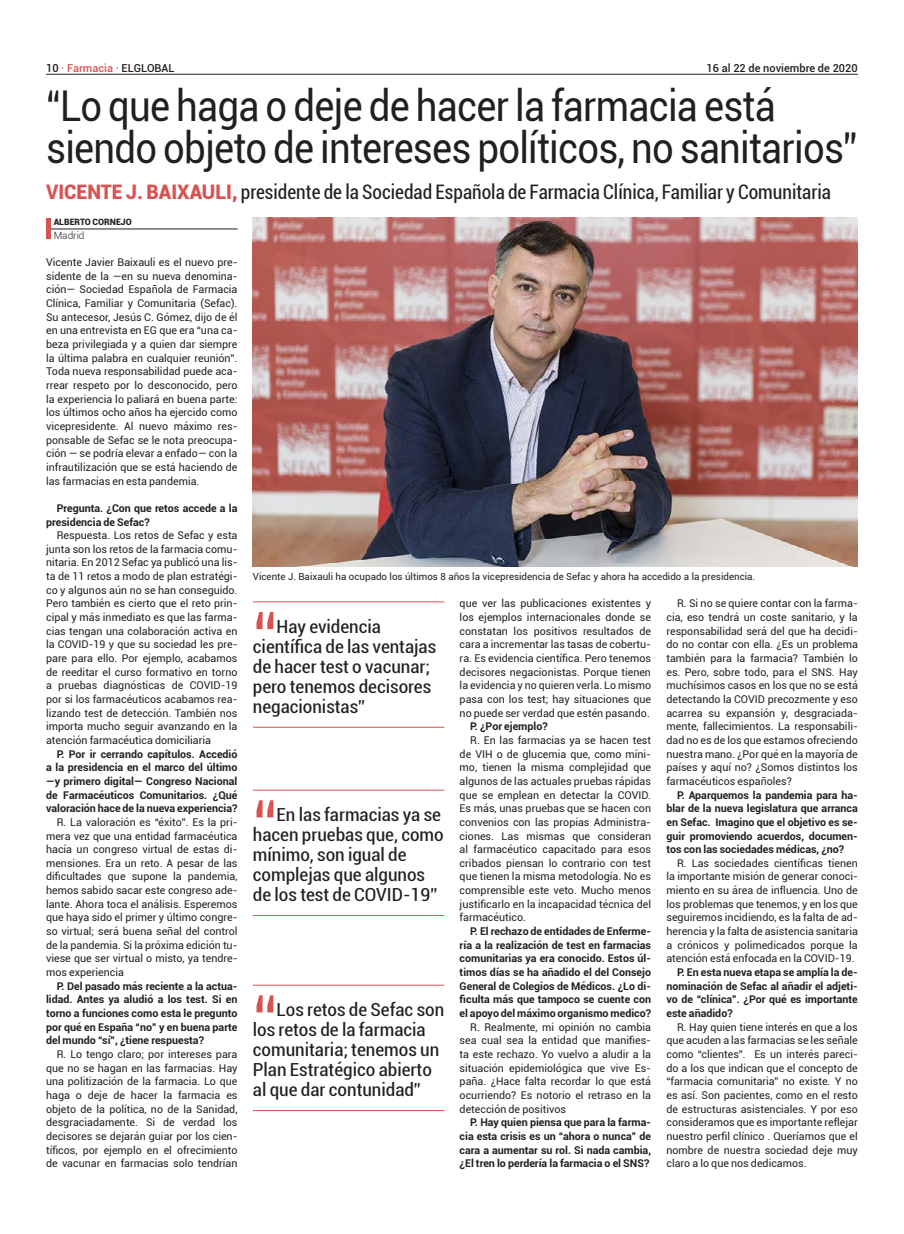
<style>
.page{position:relative;width:904px;height:1234px;background:#fff}
.page>*{position:absolute;margin:0;border:0;box-sizing:border-box;transform-origin:0 0}
.t1{font:condensed 67.5px "Roboto";color:#d85250}
.t2{font:42.5px/42.5px "Roboto";letter-spacing:-.02em;color:#231f20;scale:.9 1}
.t3{font:condensed 20px "Roboto";color:#231f20}
.t4{font:condensed 18px/20px "Roboto";color:#231f20;scale:1.08 1}
.t5{font:500 11px "Roboto";color:#231f20}
.t6{font:10.62px/13.6px "Roboto";color:#231f20;text-align:justify}
.t7{font:700 10.62px/13.6px "Roboto";color:#231f20;text-align:justify}
.t8{font:300 10px "Roboto";color:#231f20}
.t9{font:9.75px "Roboto";color:#231f20}
.t10{font:900 8.75px "Roboto";color:#231f20}
.s1{color:#d85250}
.s2{font-weight:900;font-stretch:normal;color:#d85250}
</style>
<div class="page">
<hr style="left:46px;top:74px;width:811px;height:1px;background:#231f20">
<img style="left:253px;top:217px;width:604px;height:349px">
<hr style="left:50px;top:229px;width:187px;height:1px;background:#231f20">
<hr style="left:46px;top:218px;width:4px;height:21px;background:#d85250">
<hr style="left:253px;top:789px;width:191px;height:1px;background:#d85250">
<hr style="left:253px;top:914px;width:191px;height:1px;background:#d85250">
<hr style="left:253px;top:984px;width:191px;height:1px;background:#d85250">
<hr style="left:253px;top:1109px;width:191px;height:1px;background:#d85250">
<hr style="left:253px;top:601px;width:191px;height:1px;background:#d85250">
<hr style="left:253px;top:726px;width:191px;height:1px;background:#d85250">
<p class="t5" style="left:46px;top:60px;width:130px">10 <span class="s1">· Farmacia ·</span> ELGLOBAL</p>
<p class="t5" style="left:706px;top:60px;width:153px">16 al 22 de noviembre de 2020</p>
<h2 class="t2" style="left:46px;top:83px;width:903px">“Lo que haga o deje de hacer la farmacia está siendo objeto de intereses políticos, no sanitarios”</h2>
<h3 class="t3" style="left:46px;top:178px;width:786px"><span class="s2">VICENTE J. BAIXAULI,</span> presidente de la Sociedad Española de Farmacia Clínica, Familiar y Comunitaria</h3>
<p class="t10" style="left:54px;top:216px;width:80px">ALBERTO CORNEJO</p>
<p class="t8" style="left:54px;top:228px;width:32px">Madrid</p>
<p class="t6" style="left:46px;top:255px;width:193px">Vicente Javier Baixauli es el nuevo pre&shy;sidente de la —en su nueva denomina&shy;ción— Sociedad Española de Farmacia Clínica, Familiar y Comunitaria (Sefac).<br>Su antecesor, Jesús C. Gómez, dijo de él en una entrevista en EG que era “una ca&shy;beza privilegiada y a quien dar siempre la última palabra en cualquier reunión”.<br>Toda nueva responsabilidad puede aca&shy;rrear respeto por lo desconocido, pero la experiencia lo paliará en buena parte: los últimos ocho años ha ejercido como vicepresidente. Al nuevo máximo res&shy;ponsable de Sefac se le nota preocupa&shy;ción — se podría elevar a enfado— con la infrautilización que se está haciendo de las farmacias en esta pandemia.</p>
<p class="t7" style="left:46px;top:500px;width:193px;text-indent:11px">Pregunta. ¿Con que retos accede a la presidencia de Sefac?</p>
<p class="t6" style="left:46px;top:528px;width:193px;text-indent:11px">Respuesta. Los retos de Sefac y esta junta son los retos de la farmacia comu&shy;nitaria. En 2012 Sefac ya publicó una lis&shy;ta de 11 retos a modo de plan estratégi&shy;co y algunos aún no se han conseguido.<br>Pero también es cierto que el reto prin&shy;cipal y más inmediato es que las farma&shy;cias tengan una colaboración activa en la COVID-19 y que su sociedad les pre&shy;pare para ello. Por ejemplo, acabamos de reeditar el curso formativo en torno a pruebas diagnósticas de COVID-19 por si los farmacéuticos acabamos rea&shy;lizando test de detección. También nos importa mucho seguir avanzando en la atención farmacéutica domiciliaria</p>
<p class="t7" style="left:46px;top:746px;width:193px;text-indent:11px">P. Por ir cerrando capítulos. Accedió a la presidencia en el marco del último —y primero digital— Congreso Nacional de Farmacéuticos Comunitarios. ¿Qué valoración hace de la nueva experiencia?</p>
<p class="t6" style="left:46px;top:814px;width:193px;text-indent:11px">R. La valoración es “éxito”. Es la pri&shy;mera vez que una entidad farmacéutica hacía un congreso virtual de estas di&shy;mensiones. Era un reto. A pesar de las dificultades que supone la pandemia, hemos sabido sacar este congreso ade&shy;lante. Ahora toca el análisis. Esperemos que haya sido el primer y último congre&shy;so virtual; será buena señal del control de la pandemia. Si la próxima edición tu&shy;viese que ser virtual o misto, ya tendre&shy;mos experiencia</p>
<p class="t7" style="left:46px;top:978px;width:193px;text-indent:11px">P. Del pasado más reciente a la actua&shy;lidad. Antes ya aludió a los test. Si en torno a funciones como esta le pregunto por qué en España “no” y en buena parte del mundo “sí”, ¿tiene respuesta?</p>
<p class="t6" style="left:46px;top:1046px;width:193px;text-indent:11px">R. Lo tengo claro; por intereses para que no se hagan en las farmacias. Hay una politización de la farmacia. Lo que haga o deje de hacer la farmacia es objeto de la política, no de la Sanidad, desgraciadamente. Si de verdad los decisores se dejarán guiar por los cien&shy;tíficos, por ejemplo en el ofrecimiento de vacunar en farmacias solo tendrían</p>
<p class="t9" style="left:253px;top:569px;width:504px">Vicente J. Baixauli ha ocupado los últimos 8 años la vicepresidencia de Sefac y ahora ha accedido a la presidencia.</p>
<h1 class="t1" style="left:253px;top:589px;width:25px">“</h1>
<h3 class="t4" style="left:253px;top:615px;width:171px;text-indent:24px">Hay evidencia científica de las ventajas de hacer test o vacunar; pero tenemos decisores negacionistas”</h3>
<h1 class="t1" style="left:253px;top:777px;width:25px">“</h1>
<h3 class="t4" style="left:253px;top:803px;width:178px;text-indent:24px">En las farmacias ya se hacen pruebas que, como mínimo, son igual de complejas que algunos de los test de COVID-19”</h3>
<h1 class="t1" style="left:253px;top:972px;width:25px">“</h1>
<h3 class="t4" style="left:253px;top:998px;width:179px;text-indent:24px">Los retos de Sefac son los retos de la farmacia comunitaria; tenemos un<br>Plan Estratégico abierto al que dar contunidad”</h3>
<p class="t6" style="left:459px;top:596px;width:193px">que ver las publicaciones existentes y los ejemplos internacionales donde se constatan los positivos resultados de cara a incrementar las tasas de cobertu&shy;ra. Es evidencia científica. Pero tenemos decisores negacionistas. Porque tienen la evidencia y no quieren verla. Lo mismo pasa con los test; hay situaciones que no puede ser verdad que estén pasando.</p>
<p class="t7" style="left:470px;top:719px;width:79px">P. ¿Por ejemplo?</p>
<p class="t6" style="left:459px;top:732px;width:193px;text-indent:11px">R. En las farmacias ya se hacen test de VIH o de glucemia que, como míni&shy;mo, tienen la misma complejidad que algunos de las actuales pruebas rápidas que se emplean en detectar la COVID.<br>Es más, unas pruebas que se hacen con convenios con las propias Administra&shy;ciones. Las mismas que consideran al farmacéutico capacitado para esos cribados piensan lo contrario con test que tienen la misma metodología. No es comprensible este veto. Mucho menos justificarlo en la incapacidad técnica del farmacéutico.</p>
<p class="t7" style="left:459px;top:923px;width:193px;text-indent:11px">P. El rechazo de entidades de Enferme&shy;ría a la realización de test en farmacias comunitarias ya era conocido. Estos úl&shy;timos días se ha añadido el del Consejo General de Colegios de Médicos. ¿Lo di&shy;ficulta más que tampoco se cuente con el apoyo del máximo organismo medico?</p>
<p class="t6" style="left:459px;top:1019px;width:193px;text-indent:11px">R. Realmente, mi opinión no cambia sea cual sea la entidad que manifies&shy;ta este rechazo. Yo vuelvo a aludir a la situación epidemiológica que vive Es&shy;paña. ¿Hace falta recordar lo que está ocurriendo? Es notorio el retraso en la detección de positivos</p>
<p class="t7" style="left:459px;top:1114px;width:193px;text-indent:11px">P. Hay quien piensa que para la farma&shy;cia esta crisis es un “ahora o nunca” de cara a aumentar su rol. Si nada cambia, ¿El tren lo perdería la farmacia o el SNS?</p>
<p class="t6" style="left:666px;top:596px;width:193px;text-indent:11px">R. Si no se quiere contar con la farma&shy;cia, eso tendrá un coste sanitario, y la responsabilidad será del que ha decidi&shy;do no contar con ella. ¿Es un problema también para la farmacia? También lo es. Pero, sobre todo, para el SNS. Hay muchísimos casos en los que no se está detectando la COVID precozmente y eso acarrea su expansión y, desgraciada&shy;mente, fallecimientos. La responsabili&shy;dad no es de los que estamos ofreciendo nuestra mano. ¿Por qué en la mayoría de países y aquí no? ¿Somos distintos los farmacéuticos españoles?</p>
<p class="t7" style="left:666px;top:787px;width:193px;text-indent:11px">P. Aparquemos la pandemia para ha&shy;blar de la nueva legislatura que arranca en Sefac. Imagino que el objetivo es se&shy;guir promoviendo acuerdos, documen&shy;tos con las sociedades médicas, ¿no?</p>
<p class="t6" style="left:666px;top:855px;width:193px;text-indent:11px">R. Las sociedades científicas tienen la importante misión de generar conoci&shy;miento en su área de influencia. Uno de los problemas que tenemos, y en los que seguiremos incidiendo, es la falta de ad&shy;herencia y la falta de asistencia sanitaria a crónicos y polimedicados porque la atención está enfocada en la COVID-19.</p>
<p class="t7" style="left:666px;top:964px;width:193px;text-indent:11px">P. En esta nueva etapa se amplía la de&shy;nominación de Sefac al añadir el adjeti&shy;vo de “clínica”. ¿Por qué es importante este añadido?</p>
<p class="t6" style="left:666px;top:1019px;width:193px;text-indent:11px">R. Hay quien tiene interés en que a los que acuden a las farmacias se les señale como “clientes”. Es un interés pareci&shy;do a los que indican que el concepto de “farmacia comunitaria” no existe. Y no es así. Son pacientes, como en el resto de estructuras asistenciales. Y por eso consideramos que es importante reflejar nuestro perfil clínico . Queríamos que el nombre de nuestra sociedad deje muy claro a lo que nos dedicamos.</p>
</div>
